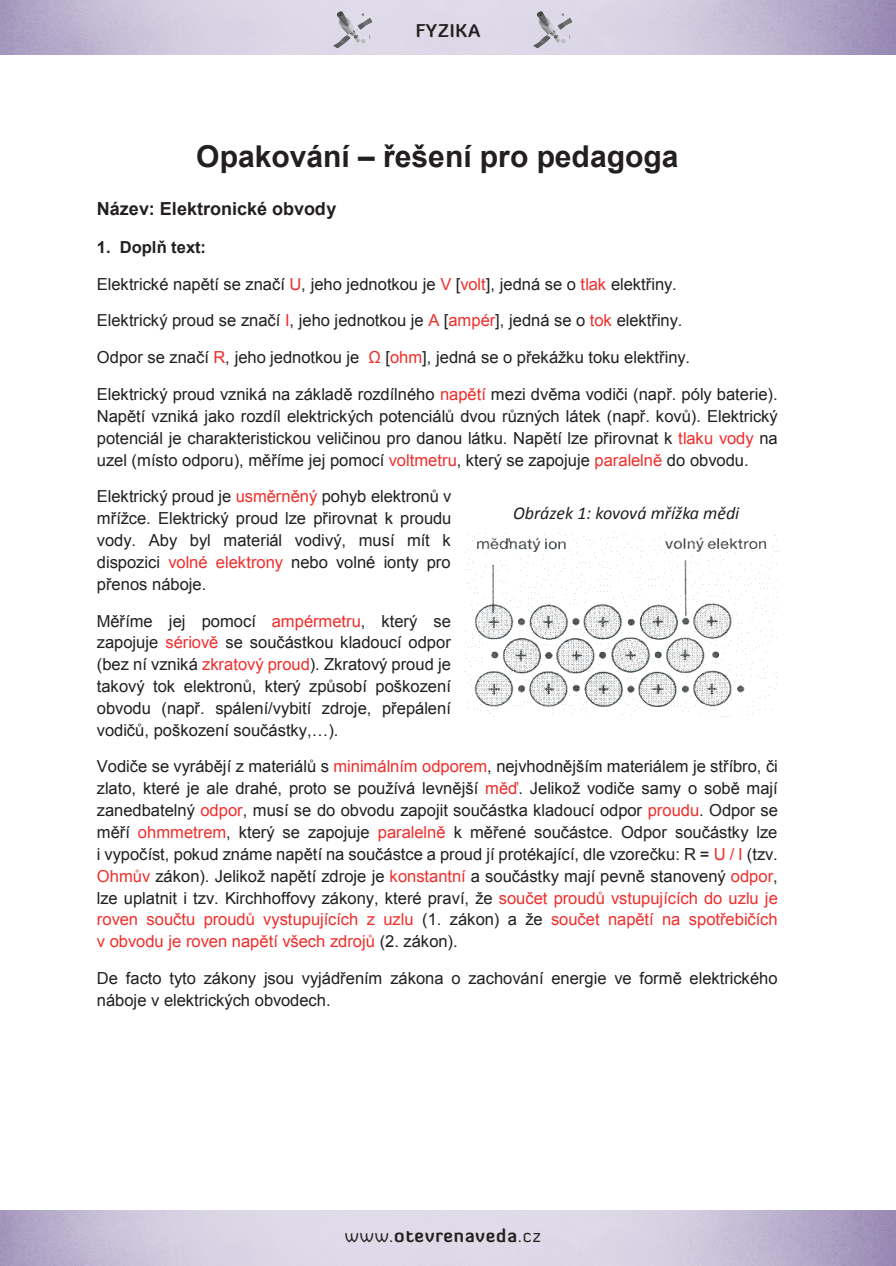
<style>
.page{position:relative;width:896px;height:1266px;background:#fff}
.page>*{position:absolute;margin:0;border:0;box-sizing:border-box;transform-origin:0 0}
.t1{font:700 30px "Arial";color:#231f20}
.t2{font:700 18px "Diavlo";letter-spacing:.05em;color:#231f20}
.t3{font:italic 18px "Calibri";letter-spacing:-.005em;color:#231f20}
.t4{font:700 18px "Arial";color:#231f20}
.t5{font:16.5px/21.8px "Arial";color:#231f20;text-align:justify}
.t6{font:700 16.5px "Arial";color:#231f20}
.s1{color:#ee2f2c}
.s2{font-weight:400}
</style>
<div class="page">
<img style="left:327px;top:1px;width:52px;height:49px">
<img style="left:528px;top:1px;width:52px;height:49px">
<img style="left:465px;top:532px;width:312px;height:185px">
<p class="t2" style="left:415px;top:19px;width:66px">FYZIKA</p>
<h1 class="t1" style="left:196px;top:136px;width:483px">Opakování – řešení pro pedagoga</h1>
<p class="t4" style="left:97px;top:197px;width:241px">Název: Elektronické obvody</p>
<p class="t6" style="left:97px;top:235px;width:111px">1. Doplň text:</p>
<p class="t5" style="left:97px;top:273px;width:581px">Elektrické napětí se značí <span class="s1">U</span>, jeho jednotkou je <span class="s1">V</span> [<span class="s1">volt</span>], jedná se o <span class="s1">tlak</span> elektřiny.</p>
<p class="t5" style="left:97px;top:310px;width:587px">Elektrický proud se značí <span class="s1">I</span>, jeho jednotkou je <span class="s1">A</span> [<span class="s1">ampér</span>], jedná se o <span class="s1">tok</span> elektřiny.</p>
<p class="t5" style="left:97px;top:346px;width:594px">Odpor se značí <span class="s1">R</span>, jeho jednotkou je <span class="s1">Ω</span> [<span class="s1">ohm</span>], jedná se o překážku toku elektřiny.</p>
<p class="t5" style="left:97px;top:383px;width:682px">Elektrický proud vzniká na základě rozdílného <span class="s1">napětí</span> mezi dvěma vodiči (např. póly baterie).<br>Napětí vzniká jako rozdíl elektrických potenciálů dvou různých látek (např. kovů). Elektrický potenciál je charakteristickou veličinou pro danou látku. Napětí lze přirovnat k <span class="s1">tlaku vody</span> na uzel (místo odporu), měříme jej pomocí <span class="s1">voltmetru</span>, který se zapojuje <span class="s1">paralelně</span> do obvodu.</p>
<p class="t5" style="left:97px;top:486px;width:356px">Elektrický proud je <span class="s1">usměrněný</span> pohyb elektronů v mřížce. Elektrický proud lze přirovnat k proudu vody. Aby byl materiál vodivý, musí mít k dispozici <span class="s1">volné elektrony</span> nebo volné ionty pro přenos náboje.</p>
<p class="t5" style="left:97px;top:610px;width:355px">Měříme jej pomocí <span class="s1">ampérmetru</span>, který se zapojuje <span class="s1">sériově</span> se součástkou kladoucí odpor (bez ní vzniká <span class="s1">zkratový proud</span>). Zkratový proud je takový tok elektronů, který způsobí poškození obvodu (např. spálení/vybití zdroje, přepálení vodičů, poškození součástky,…).</p>
<p class="t5" style="left:97px;top:755px;width:682px">Vodiče se vyrábějí z materiálů s <span class="s1">minimálním odporem</span>, nejvhodnějším materiálem je stříbro, či zlato, které je ale drahé, proto se používá levnější <span class="s1">měď</span>. Jelikož vodiče samy o sobě mají zanedbatelný <span class="s1">odpor</span>, musí se do obvodu zapojit součástka kladoucí odpor <span class="s1">proudu</span>. Odpor se měří <span class="s1">ohmmetrem</span>, který se zapojuje <span class="s1">paralelně</span> k měřené součástce. Odpor součástky lze i vypočíst, pokud známe napětí na součástce a proud jí protékající, dle vzorečku: R = <span class="s1">U / I</span> (tzv.<br><span class="s1">Ohmův</span> zákon). Jelikož napětí zdroje je <span class="s1">konstantní</span> a součástky mají pevně stanovený <span class="s1">odpor</span>, lze uplatnit i tzv. Kirchhoffovy zákony, které praví, že <span class="s1">součet proudů vstupujících do uzlu je roven součtu proudů vystupujících z uzlu</span> (1. zákon) a že <span class="s1">součet napětí na spotřebičích v obvodu je roven napětí všech zdrojů</span> (2. zákon).</p>
<p class="t5" style="left:97px;top:967px;width:682px">De facto tyto zákony jsou vyjádřením zákona o zachování energie ve formě elektrického náboje v elektrických obvodech.</p>
<p class="t3" style="left:513px;top:500px;width:228px">Obrázek 1: kovová mřížka mědi</p>
<p class="t2" style="left:345px;top:1223px;width:197px"><span class="s2">www.</span>otevrenaveda<span class="s2">.cz</span></p>
</div>
